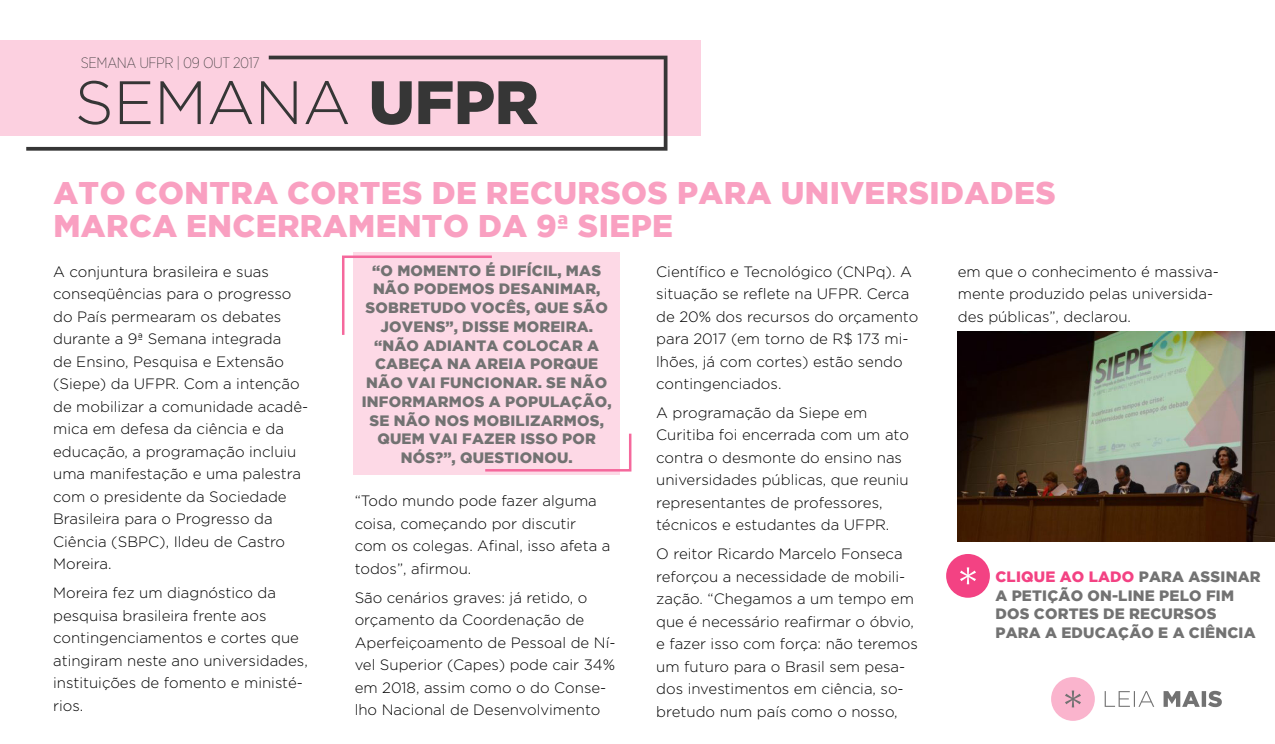
<style>
.page{position:relative;width:1275px;height:744px;background:#fff}
.page>*{position:absolute;margin:0;border:0;box-sizing:border-box;transform-origin:0 0}
.t1{font:300 61.12px "Gotham";letter-spacing:-.005em;color:#363636}
.t2{font:900 31.25px/32.5px "Gotham";letter-spacing:.015em;color:#f9a0c1}
.t3{font:300 15px/22.5px "Gotham";color:#000}
.t4{font:900 15px/18.8px "Gotham";letter-spacing:.015em;color:#727272;text-align:center}
.t5{font:200 15px "Gotham Narrow";letter-spacing:-.025em;color:#363636}
.s1{font-weight:900}
.s2{color:#f34283}
</style>
<div class="page">
<div style="left:0;top:41px;width:701px;height:95px;background:#fcd0e0"></div>
<svg style="left:26px;top:56px;width:642px;height:95px"></svg>
<div style="left:354px;top:253px;width:266px;height:222px;background:#fdd9e6"></div>
<svg style="left:342px;top:254px;width:150px;height:83px"></svg>
<svg style="left:485px;top:433px;width:147px;height:39px"></svg>
<svg style="left:946px;top:554px;width:44px;height:44px"></svg>
<div style="left:1051px;top:677px;width:44px;height:44px;background:#fab4cd;border-radius:50%"></div>
<svg style="left:1065px;top:690px;width:16px;height:17px"></svg>
<svg style="left:1105px;top:691px;width:117px;height:16px"></svg>
<img style="left:958px;top:331px;width:317px;height:210px">
<p class="t5" style="left:81px;top:53px;width:180px">SEMANA UFPR | 09 OUT 2017</p>
<h1 class="t1" style="left:75px;top:64px;width:465px">SEMANA <span class="s1">UFPR</span></h1>
<h2 class="t2" style="left:53px;top:176px;width:1004px">ATO CONTRA CORTES DE RECURSOS PARA UNIVERSIDADES<br>MARCA ENCERRAMENTO DA 9ª SIEPE</h2>
<p class="t3" style="left:53px;top:260px;width:257px">A conjuntura brasileira e suas conseqüências para o progresso do País permearam os debates durante a 9ª Semana integrada<br>de Ensino, Pesquisa e Extensão (Siepe) da UFPR. Com a intenção de mobilizar a comunidade acadê&shy;mica em defesa da ciência e da educação, a programação incluiu uma manifestação e uma palestra com o presidente da Sociedade<br>Brasileira para o Progresso da<br>Ciência (SBPC), Ildeu de Castro<br>Moreira.</p>
<p class="t3" style="left:53px;top:581px;width:256px">Moreira fez um diagnóstico da pesquisa brasileira frente aos contingenciamentos e cortes que atingiram neste ano universidades, instituições de fomento e ministé&shy;rios.</p>
<p class="t4" style="left:362px;top:260px;width:251px">“O MOMENTO É DIFÍCIL, MAS<br>NÃO PODEMOS DESANIMAR,<br>SOBRETUDO VOCÊS, QUE SÃO<br>JOVENS”, DISSE MOREIRA. “NÃO ADIANTA COLOCAR A<br>CABEÇA NA AREIA PORQUE<br>NÃO VAI FUNCIONAR. SE NÃO<br>INFORMARMOS A POPULAÇÃO,<br>SE NÃO NOS MOBILIZARMOS,<br>QUEM VAI FAZER ISSO POR<br>NÓS?”, QUESTIONOU.</p>
<p class="t3" style="left:355px;top:489px;width:257px">“Todo mundo pode fazer alguma coisa, começando por discutir com os colegas. Afinal, isso afeta a todos”, afirmou.</p>
<p class="t3" style="left:355px;top:585px;width:262px">São cenários graves: já retido, o orçamento da Coordenação de<br>Aperfeiçoamento de Pessoal de Ní&shy;vel Superior (Capes) pode cair 34% em 2018, assim como o do Conse&shy;lho Nacional de Desenvolvimento</p>
<p class="t3" style="left:656px;top:260px;width:264px">Científico e Tecnológico (CNPq). A situação se reflete na UFPR. Cerca de 20% dos recursos do orçamento para 2017 (em torno de R$ 173 mi&shy;lhões, já com cortes) estão sendo contingenciados.</p>
<p class="t3" style="left:656px;top:401px;width:254px">A programação da Siepe em<br>Curitiba foi encerrada com um ato contra o desmonte do ensino nas universidades públicas, que reuniu representantes de professores, técnicos e estudantes da UFPR.</p>
<p class="t3" style="left:656px;top:542px;width:263px">O reitor Ricardo Marcelo Fonseca reforçou a necessidade de mobili&shy;zação. “Chegamos a um tempo em que é necessário reafirmar o óbvio, e fazer isso com força: não teremos um futuro para o Brasil sem pesa&shy;dos investimentos em ciência, so&shy;bretudo num país como o nosso,</p>
<p class="t3" style="left:958px;top:260px;width:263px">em que o conhecimento é massiva&shy;mente produzido pelas universida&shy;des públicas”, declarou.</p>
<p class="t4" style="left:995px;top:567px;width:267px;text-align:left"><span class="s2">CLIQUE AO LADO</span> PARA ASSINAR<br>A PETIÇÃO ON-LINE PELO FIM<br>DOS CORTES DE RECURSOS<br>PARA A EDUCAÇÃO E A CIÊNCIA</p>
</div>
